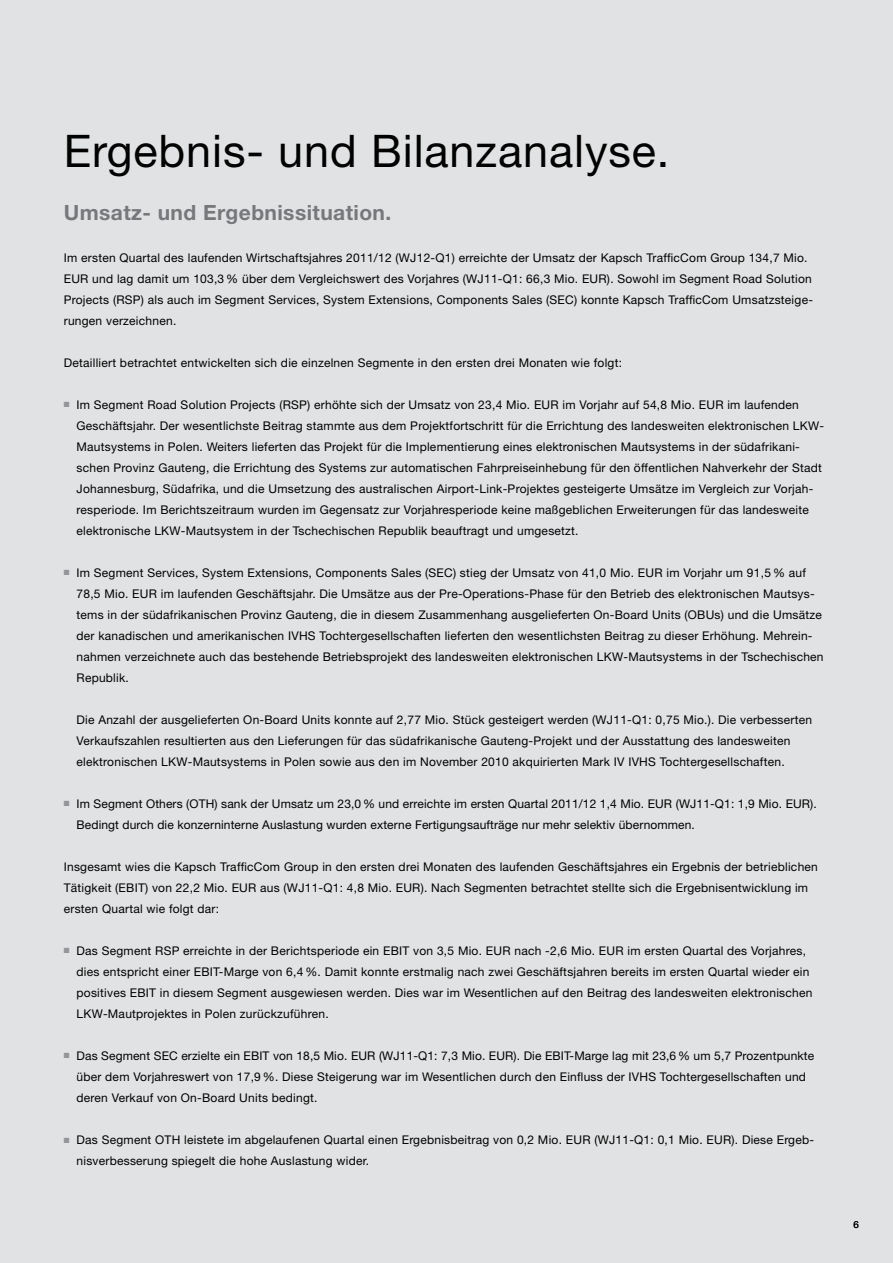
<style>
.page{position:relative;width:893px;height:1263px;background:#e1e2e3}
.page>*{position:absolute;margin:0;border:0;box-sizing:border-box;transform-origin:0 0}
.t1{font:45px "Helvetica Neue";letter-spacing:.02em;color:#000}
.t2{font:700 21px "Helvetica Neue";letter-spacing:.02em;color:#77787b}
.t3{font:12px/21px "Helvetica Neue";letter-spacing:.02em;color:#000}
.t4{font:9.75px "Helvetica Neue";color:#000}
.s1{color:#939598}
</style>
<div class="page">
<h1 class="t1" style="left:64px;top:125px;width:607px">Ergebnis- und Bilanzanalyse.</h1>
<h2 class="t2" style="left:64px;top:199px;width:329px">Umsatz- und Ergebnissituation.</h2>
<p class="t3" style="left:64px;top:247px;width:751px">Im ersten Quartal des laufenden Wirtschaftsjahres 2011/12 (WJ12-Q1) erreichte der Umsatz der Kapsch TrafficCom Group 134,7 Mio.<br>EUR und lag damit um 103,3% über dem Vergleichswert des Vorjahres (WJ11-Q1: 66,3 Mio. EUR). Sowohl im Segment Road Solution Projects (RSP) als auch im Segment Services, System Extensions, Components Sales (SEC) konnte Kapsch TrafficCom Umsatzsteige&shy;rungen verzeichnen.</p>
<p class="t3" style="left:64px;top:352px;width:560px">Detailliert betrachtet entwickelten sich die einzelnen Segmente in den ersten drei Monaten wie folgt:</p>
<p class="t3" style="left:77px;top:394px;width:749px;text-indent:-13px"><span class="s1">■</span> Im Segment Road Solution Projects (RSP) erhöhte sich der Umsatz von 23,4 Mio. EUR im Vorjahr auf 54,8 Mio. EUR im laufenden Geschäftsjahr. Der wesentlichste Beitrag stammte aus dem Projektfortschritt für die Errichtung des landesweiten elektronischen LKW-Mautsystems in Polen. Weiters lieferten das Projekt für die Implementierung eines elektronischen Mautsystems in der südafrikani&shy;schen Provinz Gauteng, die Errichtung des Systems zur automatischen Fahrpreiseinhebung für den öffentlichen Nahverkehr der Stadt Johannesburg, Südafrika, und die Umsetzung des australischen Airport-Link-Projektes gesteigerte Umsätze im Vergleich zur Vorjah&shy;resperiode. Im Berichtszeitraum wurden im Gegensatz zur Vorjahresperiode keine maßgeblichen Erweiterungen für das landesweite elektronische LKW-Mautsystem in der Tschechischen Republik beauftragt und umgesetzt.</p>
<p class="t3" style="left:77px;top:562px;width:749px;text-indent:-13px"><span class="s1">■</span> Im Segment Services, System Extensions, Components Sales (SEC) stieg der Umsatz von 41,0 Mio. EUR im Vorjahr um 91,5% auf 78,5 Mio. EUR im laufenden Geschäftsjahr. Die Umsätze aus der Pre-Operations-Phase für den Betrieb des elektronischen Mautsys&shy;tems in der südafrikanischen Provinz Gauteng, die in diesem Zusammenhang ausgelieferten On-Board Units (OBUs) und die Umsätze der kanadischen und amerikanischen IVHS Tochtergesellschaften lieferten den wesentlichsten Beitrag zu dieser Erhöhung. Mehrein&shy;nahmen verzeichnete auch das bestehende Betriebsprojekt des landesweiten elektronischen LKW-Mautsystems in der Tschechischen Republik.</p>
<p class="t3" style="left:77px;top:709px;width:737px">Die Anzahl der ausgelieferten On-Board Units konnte auf 2,77 Mio. Stück gesteigert werden (WJ11-Q1: 0,75 Mio.). Die verbesserten<br>Verkaufszahlen resultierten aus den Lieferungen für das südafrikanische Gauteng-Projekt und der Ausstattung des landesweiten elektronischen LKW-Mautsystems in Polen sowie aus den im November 2010 akquirierten Mark IV IVHS Tochtergesellschaften.</p>
<p class="t3" style="left:77px;top:793px;width:742px;text-indent:-13px"><span class="s1">■</span> Im Segment Others (OTH) sank der Umsatz um 23,0% und erreichte im ersten Quartal 2011/12 1,4 Mio. EUR (WJ11-Q1: 1,9 Mio. EUR).<br>Bedingt durch die konzerninterne Auslastung wurden externe Fertigungsaufträge nur mehr selektiv übernommen.</p>
<p class="t3" style="left:64px;top:856px;width:756px">Insgesamt wies die Kapsch TrafficCom Group in den ersten drei Monaten des laufenden Geschäftsjahres ein Ergebnis der betrieblichen<br>Tätigkeit (EBIT) von 22,2 Mio. EUR aus (WJ11-Q1: 4,8 Mio. EUR). Nach Segmenten betrachtet stellte sich die Ergebnisentwicklung im ersten Quartal wie folgt dar:</p>
<p class="t3" style="left:77px;top:940px;width:737px;text-indent:-13px"><span class="s1">■</span> Das Segment RSP erreichte in der Berichtsperiode ein EBIT von 3,5 Mio. EUR nach -2,6 Mio. EUR im ersten Quartal des Vorjahres, dies entspricht einer EBIT-Marge von 6,4%. Damit konnte erstmalig nach zwei Geschäftsjahren bereits im ersten Quartal wieder ein positives EBIT in diesem Segment ausgewiesen werden. Dies war im Wesentlichen auf den Beitrag des landesweiten elektronischen LKW-Mautprojektes in Polen zurückzuführen.</p>
<p class="t3" style="left:77px;top:1045px;width:739px;text-indent:-13px"><span class="s1">■</span> Das Segment SEC erzielte ein EBIT von 18,5 Mio. EUR (WJ11-Q1: 7,3 Mio. EUR). Die EBIT-Marge lag mit 23,6% um 5,7 Prozentpunkte über dem Vorjahreswert von 17,9%. Diese Steigerung war im Wesentlichen durch den Einfluss der IVHS Tochtergesellschaften und deren Verkauf von On-Board Units bedingt.</p>
<p class="t3" style="left:77px;top:1129px;width:739px;text-indent:-13px"><span class="s1">■</span> Das Segment OTH leistete im abgelaufenen Quartal einen Ergebnisbeitrag von 0,2 Mio. EUR (WJ11-Q1: 0,1 Mio. EUR). Diese Ergeb&shy;nisverbesserung spiegelt die hohe Auslastung wider.</p>
<p class="t4" style="left:853px;top:1218px;width:7px">6</p>
</div>
